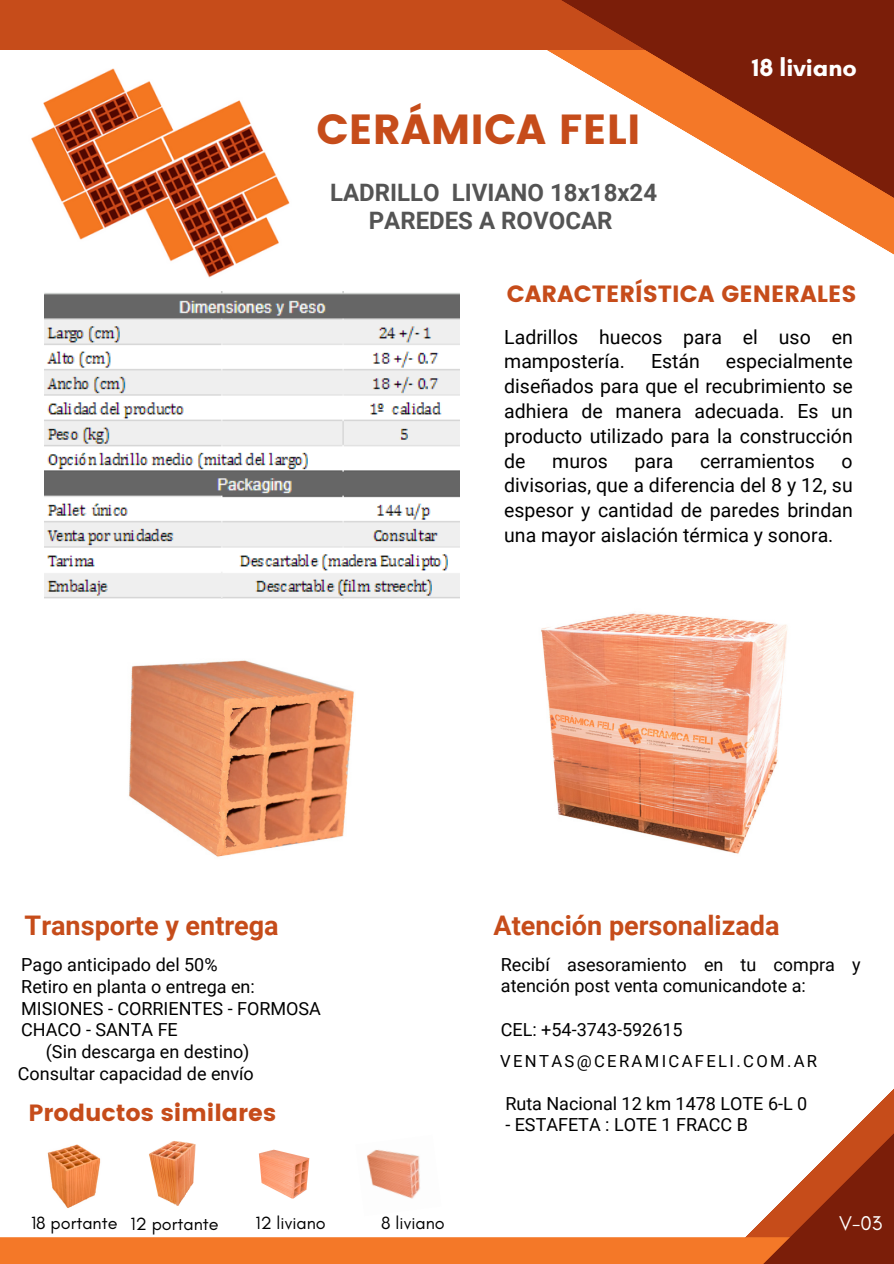
<style>
.page{position:relative;width:894px;height:1264px;background:#fff}
.page>*{position:absolute;margin:0;border:0;box-sizing:border-box;transform-origin:0 0}
.t1{font:42px "Poppins";color:#c64c1a}
.t2{font:700 27px "Roboto";color:#c64c1a}
.t3{font:700 25.2px "Glacial Indifference";color:#fff}
.t4{font:700 24px "Roboto";color:#545454}
.t5{font:23.4px "Poppins";color:#c64c1a}
.t6{font:20.25px "Glacial Indifference";color:#fff}
.t7{font:19.5px/24.8px "Roboto";color:#000;text-align:justify}
.t8{font:18px/21.3px "Roboto";color:#000}
.t9{font:18px "Glacial Indifference";color:#000}
.t10{font:16.65px "Roboto";letter-spacing:.14em;color:#000}
</style>
<div class="page">
<div style="left:0;top:0;width:765px;height:50px;background:#c64c1a"></div>
<svg style="left:547px;top:0;width:346px;height:254px"></svg>
<div style="left:0;top:1237px;width:893px;height:26px;background:#f47828"></div>
<svg style="left:600px;top:1090px;width:293px;height:173px"></svg>
<img style="left:47px;top:1144px;width:54px;height:64px">
<img style="left:31px;top:68px;width:259px;height:210px">
<img style="left:149px;top:1141px;width:47px;height:65px">
<img style="left:259px;top:1149px;width:51px;height:50px">
<img style="left:367px;top:1149px;width:53px;height:50px">
<img style="left:541px;top:611px;width:246px;height:243px">
<img style="left:45px;top:291px;width:414px;height:307px">
<img style="left:129px;top:660px;width:225px;height:197px">
<p class="t1" style="left:316px;top:105px;width:325px">CERÁMICA FELI</p>
<p class="t4" style="left:330px;top:179px;width:328px">LADRILLO LIVIANO 18x18x24</p>
<p class="t4" style="left:368px;top:207px;width:245px">PAREDES A ROVOCAR</p>
<p class="t3" style="left:751px;top:52px;width:106px">18 liviano</p>
<p class="t5" style="left:506px;top:280px;width:351px">CARACTERÍSTICA GENERALES</p>
<p class="t7" style="left:504px;top:325px;width:350px">Ladrillos huecos para el uso en mampostería.</p>
<p class="t7" style="left:504px;top:349px;width:350px;text-indent:221px">especialmente diseñados para que el recubrimiento se adhiera de manera adecuada. Es un producto utilizado para la construcción de</p>
<p class="t7" style="left:650px;top:349px;width:50px">Están</p>
<p class="t7" style="left:552px;top:448px;width:57px">muros</p>
<p class="t7" style="left:634px;top:448px;width:40px">para</p>
<p class="t7" style="left:700px;top:448px;width:116px">cerramientos</p>
<p class="t7" style="left:504px;top:448px;width:350px;text-indent:337px">o divisorias, que a diferencia del 8 y 12, su espesor y cantidad de paredes brindan una mayor aislación térmica y sonora.</p>
<p class="t2" style="left:25px;top:910px;width:255px">Transporte y entrega</p>
<p class="t2" style="left:493px;top:910px;width:287px">Atención personalizada</p>
<p class="t8" style="left:21px;top:953px;width:198px">Pago anticipado del 50%</p>
<p class="t8" style="left:21px;top:976px;width:235px">Retiro en planta o entrega en:</p>
<p class="t8" style="left:21px;top:997px;width:301px">MISIONES - CORRIENTES - FORMOSA</p>
<p class="t8" style="left:21px;top:1019px;width:158px">CHACO - SANTA FE</p>
<p class="t8" style="left:46px;top:1041px;width:205px">(Sin descarga en destino)</p>
<p class="t8" style="left:18px;top:1062px;width:237px">Consultar capacidad de envío</p>
<p class="t5" style="left:29px;top:1098px;width:249px">Productos similares</p>
<p class="t8" style="left:500px;top:953px;width:361px">Recibí asesoramiento en tu compra y atención post venta comunicandote a:</p>
<p class="t8" style="left:500px;top:1019px;width:183px">CEL: +54-3743-592615</p>
<p class="t10" style="left:500px;top:1051px;width:318px">VENTAS@CERAMICAFELI.COM.AR</p>
<p class="t8" style="left:505px;top:1092px;width:303px">Ruta Nacional 12 km 1478 LOTE 6-L 0</p>
<p class="t8" style="left:505px;top:1114px;width:244px">- ESTAFETA : LOTE 1 FRACC B</p>
<p class="t9" style="left:131px;top:1212px;width:89px">12 portante</p>
<p class="t9" style="left:255px;top:1211px;width:72px">12 liviano</p>
<p class="t9" style="left:381px;top:1211px;width:65px">8 liviano</p>
<p class="t9" style="left:31px;top:1211px;width:88px">18 portante</p>
<p class="t6" style="left:838px;top:1210px;width:45px">V-03</p>
</div>
